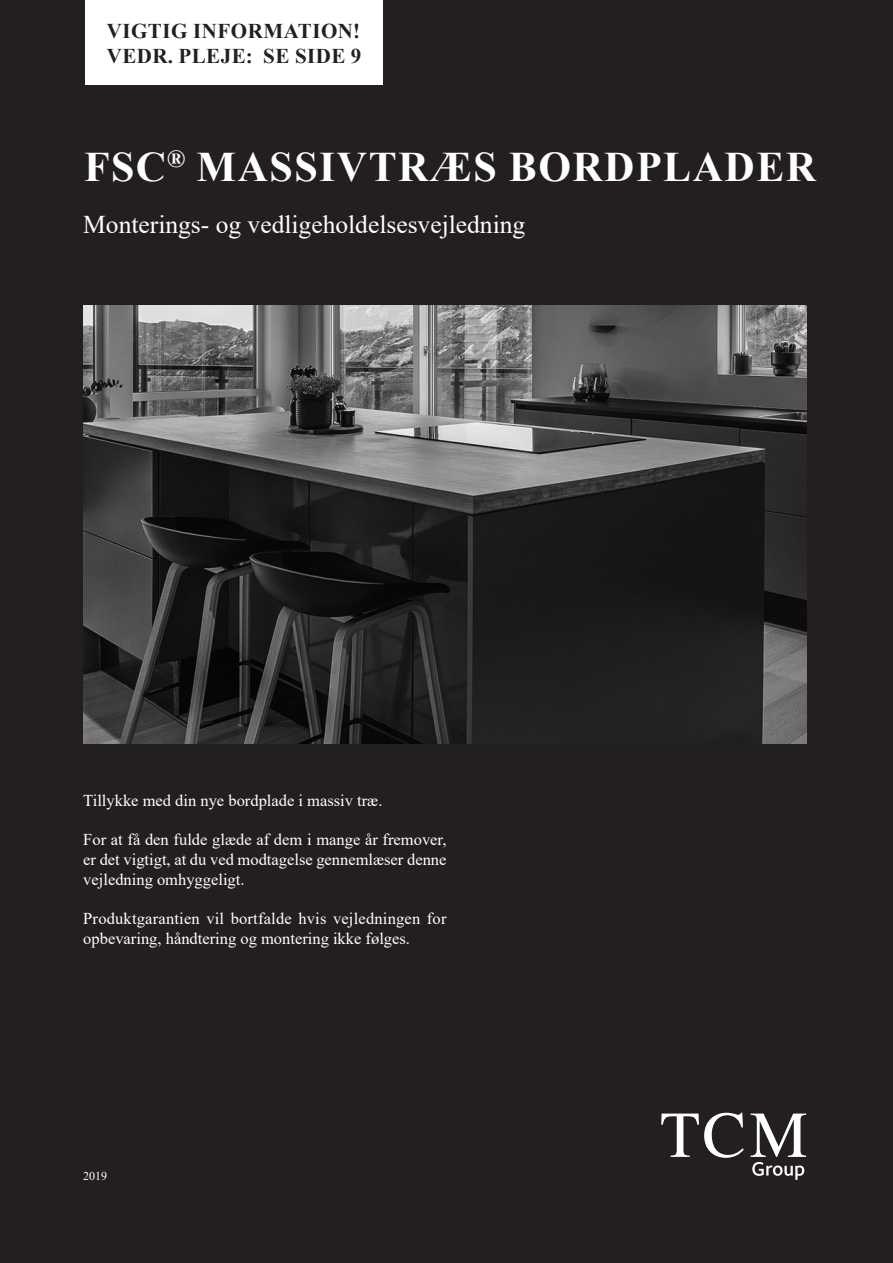
<style>
.page{position:relative;width:893px;height:1263px;background:#231f20}
.page>*{position:absolute;margin:0;border:0;box-sizing:border-box;transform-origin:0 0}
.Forside_overskrift{font:700 42px "Times New Roman";letter-spacing:.035em;color:#fff}
.Forside_underoverskr{font:25.5px "Times New Roman";color:#fff}
.Vigtig_info_top_shad{font:700 21px "Times New Roman";letter-spacing:.025em;color:#231f20}
.Forside_Brødtekst{font:16.5px/19.8px "Times New Roman";color:#fff;text-align:justify}
.Forside_årstal{font:12px "Times New Roman";color:#fff}
</style>
<div class="page">
<img style="left:83px;top:305px;width:723px;height:438px">
<div style="left:85px;top:0;width:297px;height:85px;background:#fff"></div>
<svg style="left:661px;top:1113px;width:83px;height:45px"></svg>
<svg style="left:750px;top:1113px;width:56px;height:67px"></svg>
<p class="Vigtig_info_top_shad" style="left:107px;top:15px;width:255px">VIGTIG INFORMATION!</p>
<p class="Vigtig_info_top_shad" style="left:107px;top:41px;width:256px">VEDR. PLEJE: SE SIDE 9</p>
<p class="Forside_overskrift" style="left:84px;top:137px;width:734px">FSC<sup>®</sup> MASSIVTRÆS BORDPLADER</p>
<p class="Forside_underoverskr" style="left:83px;top:207px;width:443px">Monterings- og vedligeholdelsesvejledning</p>
<p class="Forside_Brødtekst" style="left:83px;top:790px;width:301px">Tillykke med din nye bordplade i massiv træ.</p>
<p class="Forside_Brødtekst" style="left:83px;top:829px;width:365px">For at få den fulde glæde af dem i mange år fremover, er det vigtigt, at du ved modtagelse gennemlæser denne vejledning omhyggeligt.</p>
<p class="Forside_Brødtekst" style="left:83px;top:908px;width:365px">Produktgarantien vil bortfalde hvis vejledningen for opbevaring, håndtering og montering ikke følges.</p>
<p class="Forside_årstal" style="left:83px;top:1167px;width:25px">2019</p>
</div>
